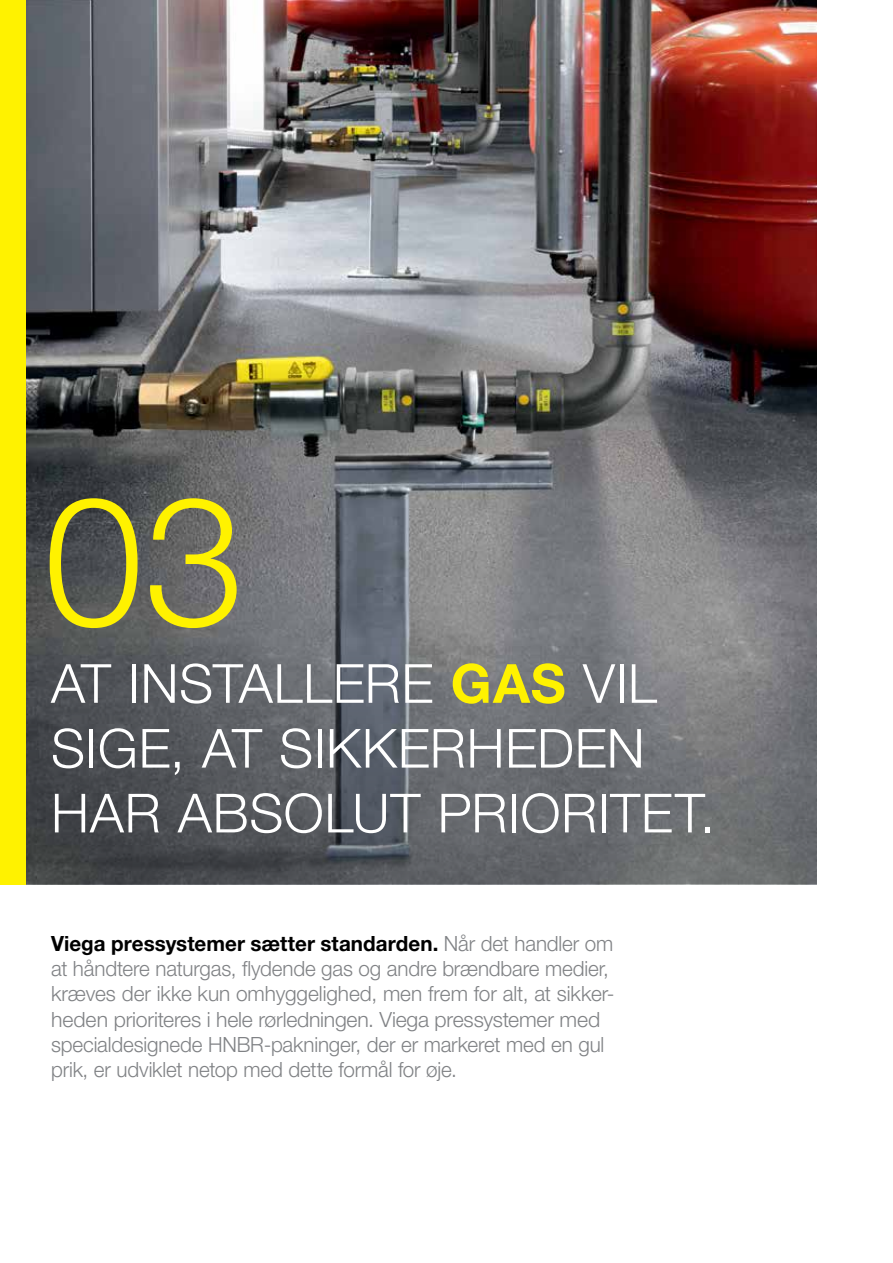
<style>
.page{position:relative;width:893px;height:1263px;background:#fff}
.page>*{position:absolute;margin:0;border:0;box-sizing:border-box;transform-origin:0 0}
.t1{font:180px "M Ying Hei PR Cfor Viega W3";color:#fff200}
.t2{font:54px/64.8px "M Ying Hei PR Cfor Viega W3";letter-spacing:.01em;color:#fff}
.t3{font:21px/25.2px "M Ying Hei PR Cfor Viega W3";letter-spacing:-.005em;color:#808285}
.t4{font:21px "M Ying Hei PR Cfor Viega W7";letter-spacing:.005em;color:#000}
.s1{font-family:"M Ying Hei PR Cfor Viega W7";color:#fff200}
.s2{font-family:"M Ying Hei PR Cfor Viega W3";color:#808285}
</style>
<div class="page">
<img style="left:26px;top:0;width:790px;height:643px">
<svg style="left:26px;top:643px;width:790px;height:241px;background:#616469"></svg>
<div style="left:0;top:0;width:26px;height:884px;background:#fff200"></div>
<h1 class="t1" style="left:44px;top:451px;width:202px">03</h1>
<h2 class="t2" style="left:51px;top:651px;width:665px">AT INSTALLERE <span class="s1">GAS</span> VIL<br>SIGE, AT SIKKERHEDEN<br>HAR ABSOLUT PRIORITET.</h2>
<p class="t4" style="left:51px;top:930px;width:564px">Viega pressystemer sætter standarden. <span class="s2">Når det handler om</span></p>
<p class="t3" style="left:51px;top:956px;width:563px">at håndtere naturgas, flydende gas og andre brændbare medier, kræves der ikke kun omhyggelighed, men frem for alt, at sikker&shy;heden prioriteres i hele rørledningen. Viega pressystemer med specialdesignede HNBR-pakninger, der er markeret med en gul prik, er udviklet netop med dette formål for øje.</p>
</div>
